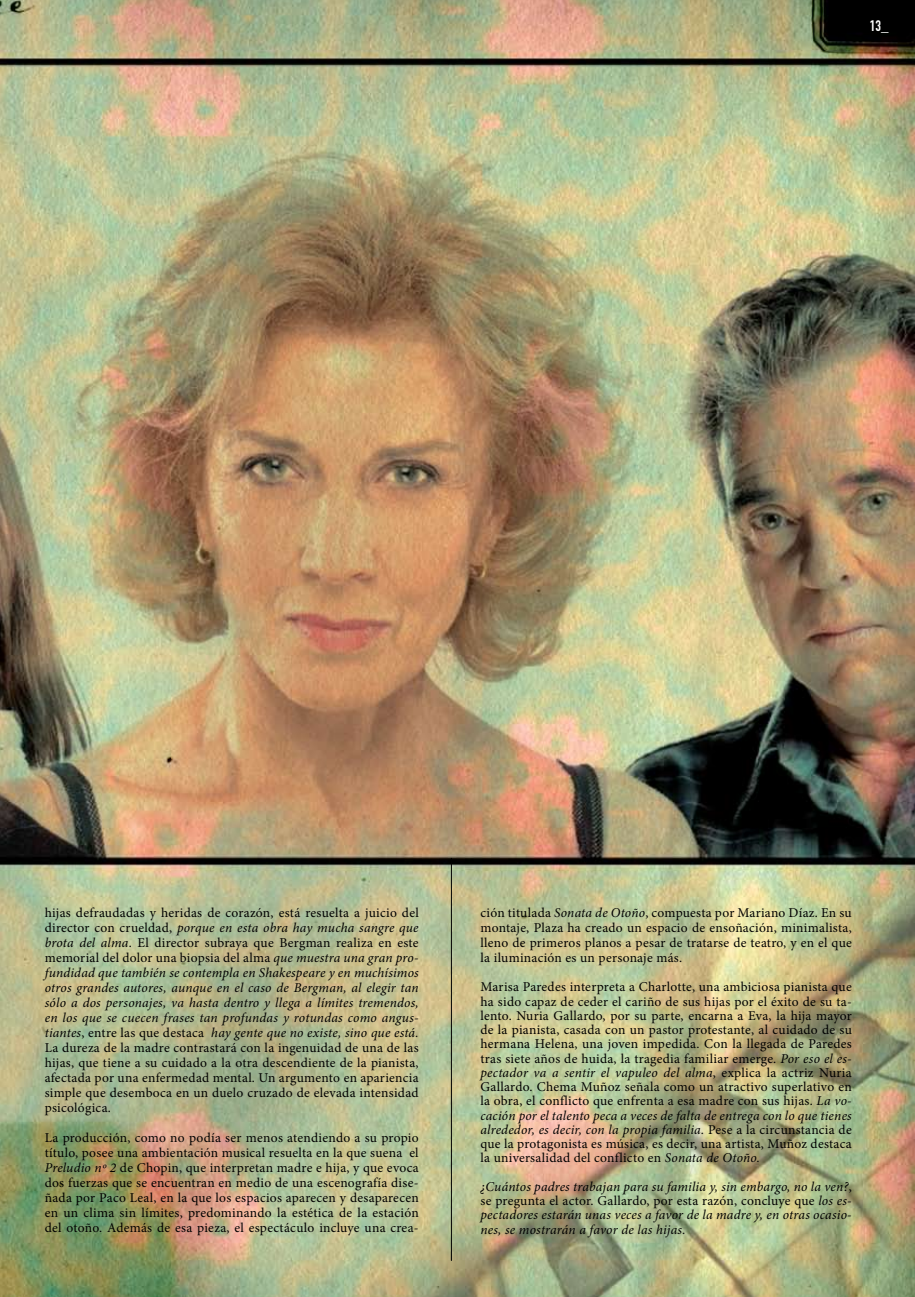
<style>
.page{position:relative;width:915px;height:1297px;background:#fff}
.page>*{position:absolute;margin:0;border:0;box-sizing:border-box;transform-origin:0 0}
.t1{font:15px "DIN Engschrift";color:#fff}
.t2{font:13.5px/15px "Minion Pro";letter-spacing:.02em;color:#000;text-align:justify}
.t3{font:italic 13.5px/14.2px "Minion Pro";letter-spacing:.015em;color:#000;text-align:justify}
.s1{font-style:italic}
.s2{font-style:normal}
</style>
<div class="page">
<img style="left:0;top:0;width:914px;height:1297px">
<hr style="left:451px;top:858px;width:1px;height:403px;background:#000">
<p class="t1" style="left:869px;top:17px;width:20px">13_</p>
<p class="t2" style="left:45px;top:905px;width:375px">hijas defraudadas y heridas de corazón, está resuelta a juicio del director con crueldad, <span class="s1">porque en esta obra hay mucha sangre que brota del alma</span>. El director subraya que Bergman realiza en este memorial del dolor una biopsia del alma <span class="s1">que muestra una gran pro&shy;fundidad que también se contempla en Shakespeare y en muchísimos otros grandes autores, aunque en el caso de Bergman, al elegir tan sólo a dos personajes, va hasta dentro y llega a límites tremendos, en los que se cuecen frases tan profundas y rotundas como angus&shy;tiantes</span>, entre las que destaca <span class="s1">hay gente que no existe, sino que está.<br></span>La dureza de la madre contrastará con la ingenuidad de una de las hijas, que tiene a su cuidado a la otra descendiente de la pianista, afectada por una enfermedad mental. Un argumento en apariencia simple que desemboca en un duelo cruzado de elevada intensidad psicológica.</p>
<p class="t2" style="left:45px;top:1130px;width:375px">La producción, como no podía ser menos atendiendo a su propio título, posee una ambientación musical resuelta en la que suena el <span class="s1">Preludio nº 2</span> de Chopin, que interpretan madre e hija, y que evoca dos fuerzas que se encuentran en medio de una escenografía dise&shy;ñada por Paco Leal, en la que los espacios aparecen y desaparecen en un clima sin límites, predominando la estética de la estación del otoño. Además de esa pieza, el espectáculo incluye una crea-</p>
<p class="t2" style="left:480px;top:905px;width:373px">ción titulada <span class="s1">Sonata de Otoño</span>, compuesta por Mariano Díaz. En su montaje, Plaza ha creado un espacio de ensoñación, minimalista, lleno de primeros planos a pesar de tratarse de teatro, y en el que la iluminación es un personaje más.</p>
<p class="t2" style="left:480px;top:980px;width:373px;line-height:14.2px">Marisa Paredes interpreta a Charlotte, una ambiciosa pianista que ha sido capaz de ceder el cariño de sus hijas por el éxito de su ta&shy;lento. Nuria Gallardo, por su parte, encarna a Eva, la hija mayor de la pianista, casada con un pastor protestante, al cuidado de su hermana Helena, una joven impedida. Con la llegada de Paredes tras siete años de huida, la tragedia familiar emerge. <span class="s1">Por eso el es&shy;pectador va a sentir el vapuleo del alma</span>, explica la actriz Nuria Gallardo. Chema Muñoz señala como un atractivo superlativo en la obra, el conflicto que enfrenta a esa madre con sus hijas. <span class="s1">La vo&shy;cación por el talento peca a veces de falta de entrega con lo que tienes alrededor, es decir, con la propia familia.</span> Pese a la circunstancia de que la protagonista es música, es decir, una artista, Muñoz destaca la universalidad del conflicto en <span class="s1">Sonata de Otoño.</span></p>
<p class="t3" style="left:480px;top:1179px;width:373px">¿Cuántos padres trabajan para su familia y, sin embargo, no la ven?<span class="s2">, se pregunta el actor. Gallardo, por esta razón, concluye que</span> los es&shy;pectadores estarán unas veces a favor de la madre y, en otras ocasio&shy;nes, se mostrarán a favor de las hijas.</p>
</div>
